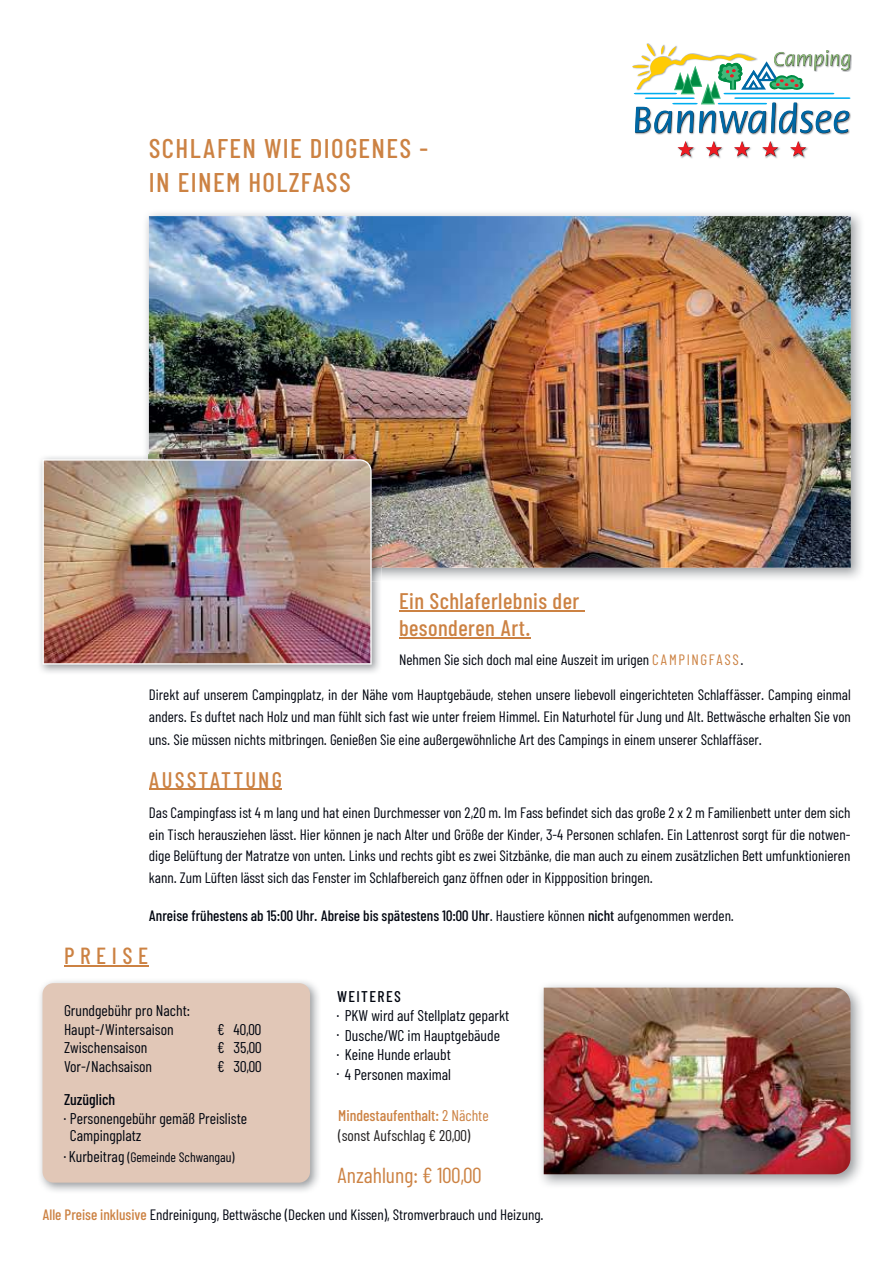
<style>
.page{position:relative;width:893px;height:1263px;background:#fff}
.page>*{position:absolute;margin:0;border:0;box-sizing:border-box;transform-origin:0 0}
.t1{font:500 27px/33.8px "Barlow Condensed";letter-spacing:.05em;color:#cc8243}
.t2{font:500 23.25px "Barlow Condensed";letter-spacing:.24em;color:#cc8243}
.t3{font:500 22.5px/27px "Barlow Condensed";letter-spacing:.02em;color:#cc8243}
.t4{font:500 22.5px "Barlow Condensed";letter-spacing:.1em;color:#cc8243}
.t5{font:21.75px "Barlow Condensed";color:#cc8243}
.t6{font:15.45px/19.4px "Barlow Condensed";color:#00050f}
.t7{font:15.45px/19.4px "Barlow Condensed";color:#221f1f}
.t8{font:500 15.45px "Barlow Condensed";color:#00050f}
.t9{font:500 15.45px "Barlow Condensed";letter-spacing:.09em;color:#00050f}
.t10{font:15px/21.6px "Barlow Condensed";color:#00050f;text-align:justify}
.t11{font:500 15px "Barlow Condensed";color:#00050f}
.t12{font:13.65px "Barlow Condensed";color:#00050f}
.s1{color:#cc8243}
.s2{font-weight:400}
.s3{font-size:15.45px}
.s4{font-weight:500;color:#cc8243}
</style>
<div class="page">
<img style="left:146px;top:213px;width:715px;height:366px">
<img style="left:149px;top:216px;width:702px;height:352px">
<hr style="left:149px;top:789px;width:133px;height:1px;background:#cc8243">
<img style="left:40px;top:457px;width:340px;height:216px">
<img style="left:149px;top:454px;width:233px;height:114px">
<img style="left:43px;top:459px;width:329px;height:206px">
<img style="left:541px;top:985px;width:321px;height:200px">
<img style="left:544px;top:988px;width:306px;height:186px">
<hr style="left:399px;top:610px;width:186px;height:1px;background:#cc8243">
<hr style="left:399px;top:637px;width:132px;height:1px;background:#cc8243">
<img style="left:40px;top:981px;width:279px;height:210px">
<div style="left:43px;top:983px;width:267px;height:199px;background:#e1c7b7;border-radius:11px"></div>
<hr style="left:64px;top:965px;width:84px;height:1px;background:#cc8243">
<img style="left:850px;top:54px;width:2px;height:17px">
<img style="left:635px;top:113px;width:216px;height:22px">
<img style="left:737px;top:147px;width:14px;height:11px">
<img style="left:708px;top:147px;width:15px;height:11px">
<img style="left:680px;top:147px;width:15px;height:11px">
<img style="left:765px;top:147px;width:15px;height:11px">
<img style="left:793px;top:147px;width:15px;height:11px">
<svg style="left:632px;top:43px;width:218px;height:90px"></svg>
<svg style="left:734px;top:141px;width:16px;height:15px"></svg>
<svg style="left:706px;top:141px;width:16px;height:15px"></svg>
<svg style="left:677px;top:141px;width:17px;height:15px"></svg>
<svg style="left:762px;top:141px;width:16px;height:15px"></svg>
<svg style="left:790px;top:141px;width:16px;height:15px"></svg>
<h1 class="t1" style="left:149px;top:134px;width:281px">SCHLAFEN WIE DIOGENES -<br>IN EINEM HOLZFASS</h1>
<h3 class="t3" style="left:399px;top:590px;width:182px">Ein Schlaferlebnis der besonderen Art.</h3>
<p class="t10" style="left:399px;top:650px;width:346px">Nehmen Sie sich doch mal eine Auszeit im urigen <span class="s1">CAMPINGFASS</span>.</p>
<p class="t10" style="left:149px;top:684px;width:703px;line-height:22.5px">Direkt auf unserem Campingplatz, in der Nähe vom Hauptgebäude, stehen unsere liebevoll eingerichteten Schlaffässer. Camping einmal anders. Es duftet nach Holz und man fühlt sich fast wie unter freiem Himmel. Ein Naturhotel für Jung und Alt. Bettwäsche erhalten Sie von uns. Sie müssen nichts mitbringen. Genießen Sie eine außergewöhnliche Art des Campings in einem unserer Schlaffäser.</p>
<h3 class="t4" style="left:149px;top:772px;width:134px">AUSSTATTUNG</h3>
<p class="t10" style="left:149px;top:803px;width:703px">Das Campingfass ist 4 m lang und hat einen Durchmesser von 2,20 m. Im Fass befindet sich das große 2 x 2 m Familienbett unter dem sich ein Tisch herausziehen lässt. Hier können je nach Alter und Größe der Kinder, 3-4 Personen schlafen. Ein Lattenrost sorgt für die notwen&shy;dige Belüftung der Matratze von unten. Links und rechts gibt es zwei Sitzbänke, die man auch zu einem zusätzlichen Bett umfunktionieren kann. Zum Lüften lässt sich das Fenster im Schlafbereich ganz öffnen oder in Kippposition bringen.</p>
<p class="t11" style="left:149px;top:911px;width:587px">Anreise frühestens ab 15:00 Uhr. Abreise bis spätestens 10:00 Uhr<span class="s2">. Haustiere können</span> nicht <span class="s2">aufgenommen werden.</span></p>
<h2 class="t2" style="left:64px;top:947px;width:86px">PREISE</h2>
<p class="t6" style="left:64px;top:1002px;width:128px;line-height:18.6px">Grundgebühr pro Nacht:<br>Haupt-/ Wintersaison</p>
<p class="t6" style="left:217px;top:1021px;width:46px">€ 40,00</p>
<p class="t6" style="left:64px;top:1039px;width:85px">Zwischensaison</p>
<p class="t6" style="left:217px;top:1039px;width:46px">€ 35,00</p>
<p class="t6" style="left:64px;top:1058px;width:90px">Vor-/ Nachsaison</p>
<p class="t6" style="left:217px;top:1058px;width:46px">€ 30,00</p>
<p class="t8" style="left:64px;top:1094px;width:53px">Zuzüglich</p>
<p class="t6" style="left:70px;top:1111px;width:179px;line-height:16.6px;text-indent:-6px">· Personengebühr gemäß Preisliste<br>Campingplatz</p>
<p class="t12" style="left:64px;top:1152px;width:172px"><sup>·</sup> <span class="s3">Kurbeitrag</span> (Gemeinde Schwangau)</p>
<p class="t9" style="left:337px;top:991px;width:65px">WEITERES</p>
<p class="t6" style="left:337px;top:1007px;width:174px">· PKW wird auf Stellplatz geparkt · Dusche/WC im Hauptgebäude<br>· Keine Hunde erlaubt<br>· 4 Personen maximal</p>
<p class="t7" style="left:338px;top:1107px;width:152px"><span class="s4">Mindestaufenthalt:</span> <span class="s1">2 Nächte </span>(sonst Aufschlag € 20,00)</p>
<h3 class="t5" style="left:337px;top:1166px;width:146px">Anzahlung: € 100,00</h3>
<p class="t10" style="left:43px;top:1205px;width:503px"><span class="s4">Alle Preise inklusive</span> Endreinigung, Bettwäsche (Decken und Kissen), Stromverbrauch und Heizung.</p>
</div>
